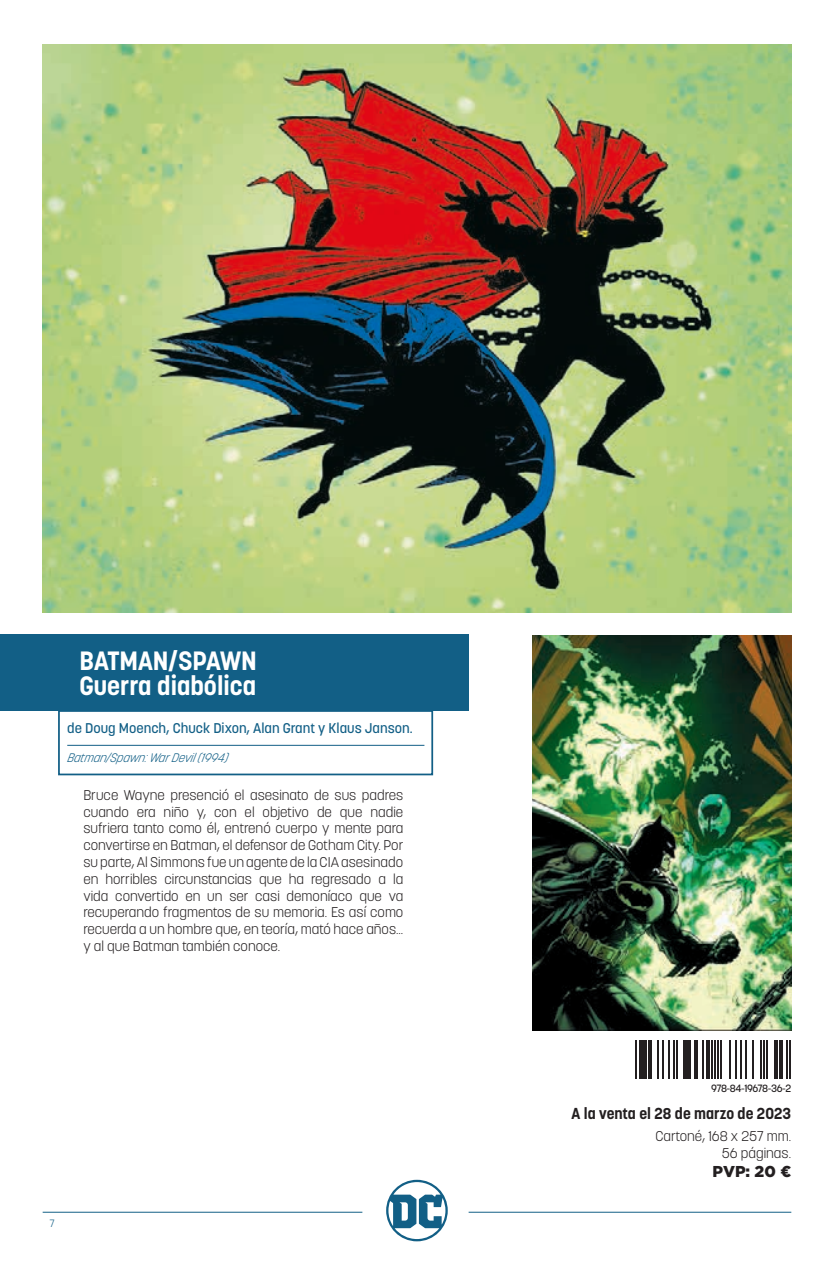
<style>
.page{position:relative;width:834px;height:1275px;background:#fff}
.page>*{position:absolute;margin:0;border:0;box-sizing:border-box;transform-origin:0 0}
.t1{font:700 26.25px/24.5px "Korolev";color:#fff}
.t2{font:700 15.75px "Korolev";color:#231f20}
.t3{font:900 15.75px "Gotham";color:#231f20}
.t4{font:300 14px/16.8px "Korolev";color:#231f20;text-align:justify}
.t5{font:500 14px "Korolev";color:#125f86}
.t6{font:italic 300 12.25px "Korolev";color:#125f86;scale:.96 1}
.t7{font:500 10.5px "Korolev";letter-spacing:-.05em;color:#231f20}
.t8{font:300 10.5px "Korolev";color:#125f86}
</style>
<div class="page">
<div style="left:0;top:634px;width:468px;height:77px;background:#125f86"></div>
<div style="left:58px;top:710px;width:375px;height:65px;border:2px solid #125f86"></div>
<hr style="left:635px;top:1040px;width:2px;height:39px;background:#231f20">
<hr style="left:638px;top:1040px;width:2px;height:39px;background:#231f20">
<div style="left:641px;top:1040px;width:5px;height:39px;background:#231f20"></div>
<hr style="left:648px;top:1040px;width:3px;height:39px;background:#231f20">
<hr style="left:656px;top:1040px;width:2px;height:39px;background:#231f20">
<hr style="left:661px;top:1040px;width:2px;height:39px;background:#231f20">
<hr style="left:668px;top:1040px;width:1px;height:39px;background:#231f20">
<hr style="left:673px;top:1040px;width:1px;height:39px;background:#231f20">
<hr style="left:676px;top:1040px;width:2px;height:39px;background:#231f20">
<svg style="left:683px;top:1040px;width:3px;height:39px"></svg>
<hr style="left:687px;top:1040px;width:4px;height:39px;background:#231f20">
<hr style="left:694px;top:1040px;width:3px;height:39px;background:#231f20">
<hr style="left:702px;top:1040px;width:2px;height:39px;background:#231f20">
<svg style="left:706px;top:1040px;width:3px;height:39px"></svg>
<hr style="left:710px;top:1040px;width:2px;height:39px;background:#231f20">
<hr style="left:714px;top:1040px;width:1px;height:39px;background:#231f20">
<hr style="left:717px;top:1040px;width:2px;height:39px;background:#231f20">
<hr style="left:720px;top:1040px;width:2px;height:39px;background:#231f20">
<hr style="left:728px;top:1040px;width:2px;height:39px;background:#231f20">
<hr style="left:735px;top:1040px;width:1px;height:39px;background:#231f20">
<hr style="left:740px;top:1040px;width:1px;height:39px;background:#231f20">
<hr style="left:745px;top:1040px;width:1px;height:39px;background:#231f20">
<hr style="left:751px;top:1040px;width:2px;height:39px;background:#231f20">
<hr style="left:759px;top:1040px;width:2px;height:39px;background:#231f20">
<hr style="left:763px;top:1040px;width:1px;height:39px;background:#231f20">
<hr style="left:766px;top:1040px;width:2px;height:39px;background:#231f20">
<hr style="left:774px;top:1040px;width:4px;height:39px;background:#231f20">
<hr style="left:779px;top:1040px;width:3px;height:39px;background:#231f20">
<hr style="left:786px;top:1040px;width:1px;height:39px;background:#231f20">
<hr style="left:789px;top:1040px;width:2px;height:39px;background:#231f20">
<hr style="left:67px;top:745px;width:357px;height:1px;background:#125f86">
<hr style="left:468px;top:1212px;width:323px;height:1px;background:#125f86">
<hr style="left:43px;top:1212px;width:319px;height:1px;background:#125f86">
<svg style="left:386px;top:1180px;width:61px;height:61px"></svg>
<img style="left:43px;top:45px;width:748px;height:568px">
<img style="left:532px;top:635px;width:259px;height:395px">
<h1 class="t1" style="left:79px;top:649px;width:179px">BATMAN/SPAWN<br>Guerra diabólica</h1>
<p class="t5" style="left:67px;top:719px;width:347px">de Doug Moench, Chuck Dixon, Alan Grant y Klaus Janson.</p>
<p class="t6" style="left:67px;top:750px;width:171px">Batman/Sp awn:WarDevil(1994)</p>
<p class="t4" style="left:83px;top:786px;width:321px">Bruce Wayne presenció el asesinato de sus padres cuando era niño y, con el objetivo de que nadie sufriera tanto como él, entrenó cuerpo y mente para convertirse en Batman, el defensor de Gotham City. Por su parte, Al Simmons fue un agente de la CIA asesinado en horribles circunstancias que ha regresado a la vida convertido en un ser casi demoníaco que va recuperando fragmentos de su memoria. Es así como recuerda a un hombre que, en teoría, mató hace años... y al que Batman también conoce.</p>
<p class="t8" style="left:50px;top:1217px;width:7px">7</p>
<p class="t7" style="left:711px;top:1081px;width:82px">978-84-19678-36-2</p>
<p class="t2" style="left:571px;top:1103px;width:221px">A la venta el 28 de marzo de 2023</p>
<p class="t4" style="left:655px;top:1128px;width:137px;text-align:right">Cartoné, 168 x 257 mm.<br>56 páginas.</p>
<p class="t3" style="left:712px;top:1160px;width:80px">PVP: 20 €</p>
</div>
